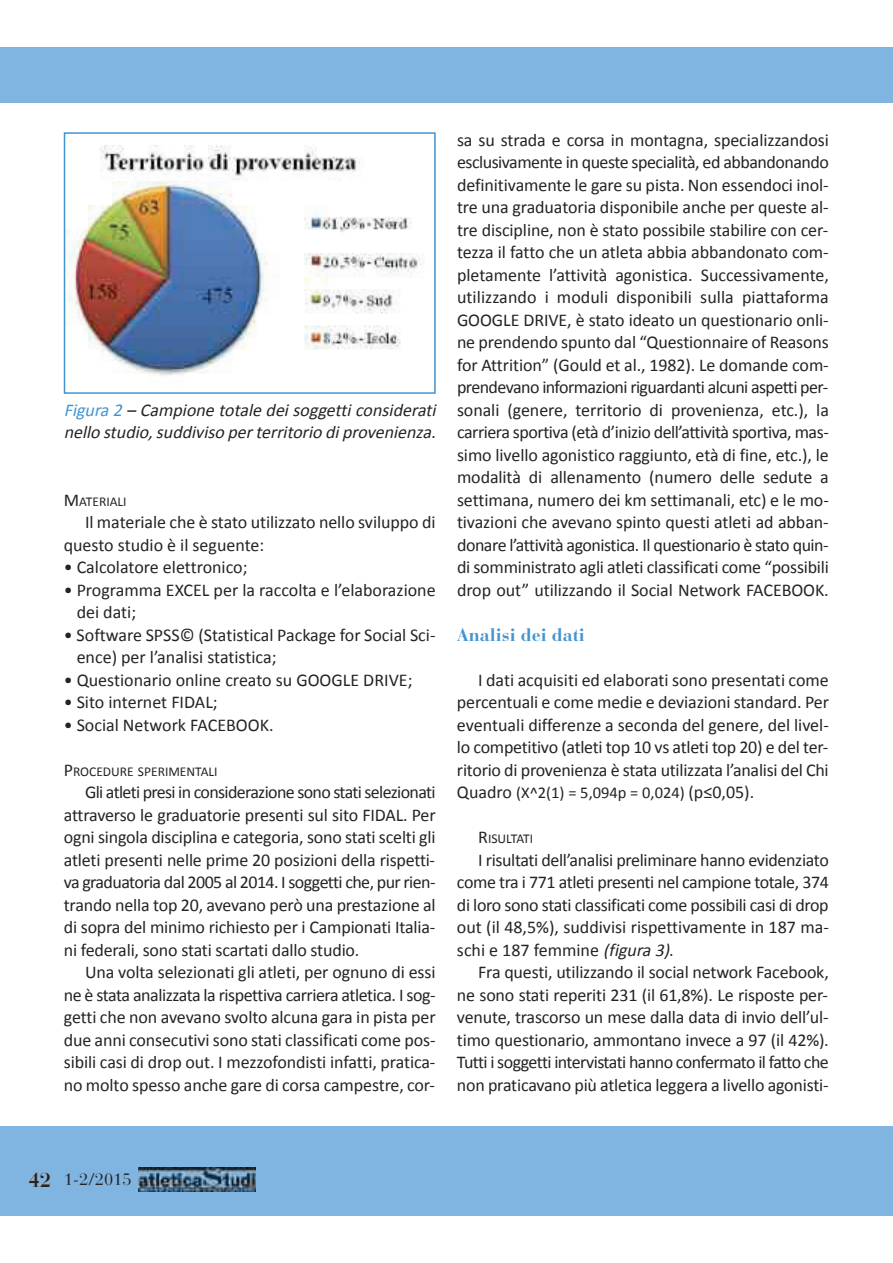
<style>
.page{position:relative;width:893px;height:1263px;background:#fff}
.page>*{position:absolute;margin:0;border:0;box-sizing:border-box;transform-origin:0 0}
.t1{font:18px/22.5px "Calibri";letter-spacing:-.005em;color:#252424;text-align:justify}
.t2{font:italic 18px/22.5px "Calibri";color:#252424}
.t3{font:700 18px "Bauer Bodoni";color:#4394d0}
.t4{font:16.5px "Calibri";color:#252424}
.t5{font:16.5px "Bauer Bodoni";color:#252424}
.t6{font:13.5px "Calibri";color:#252424}
.s1{color:#4394d0}
.s2{font-size:18px}
.s3{font-style:italic}
.s4{font-weight:700;font-size:20.25px;color:#fff}
</style>
<div class="page">
<div style="left:0;top:1127px;width:893px;height:89px;background:#80b4e1"></div>
<img style="left:139px;top:1167px;width:116px;height:24px">
<div style="left:0;top:47px;width:893px;height:55px;background:#80b4e1"></div>
<img style="left:67px;top:145px;width:357px;height:231px">
<div style="left:64px;top:132px;width:372px;height:262px;border:2px solid #4394d0"></div>
<p class="t2" style="left:64px;top:400px;width:377px"><span class="s1">Figura 2</span> – Campione totale deisoggetticonsiderati nello studio,suddiviso perterritorio diprovenienza.</p>
<p class="t6" style="left:64px;top:496px;width:64px"><span class="s2">M</span>ATERIALI</p>
<p class="t1" style="left:64px;top:513px;width:373px;text-indent:21px">Il materiale che è stato utilizzato nello sviluppo di questo studio è il seguente:</p>
<p class="t1" style="left:64px;top:558px;width:185px">• Calcolatore elettronico;</p>
<p class="t1" style="left:77px;top:580px;width:360px;text-indent:-13px">• Programma EXCEL per la raccolta e l’elaborazione dei dati;</p>
<p class="t1" style="left:77px;top:625px;width:360px;text-indent:-13px">• Software SPSS© (Statistical Package for Social Sci&shy;ence) per l’analisi statistica;</p>
<p class="t1" style="left:64px;top:670px;width:350px">• Questionario online creato su GOOGLE DRIVE;</p>
<p class="t1" style="left:64px;top:692px;width:155px">• Sito internet FIDAL;</p>
<p class="t1" style="left:64px;top:715px;width:211px">• Social Network FACEBOOK.</p>
<p class="t6" style="left:64px;top:766px;width:155px"><span class="s2">P</span>ROCEDURE SPERIMENTALI</p>
<p class="t1" style="left:64px;top:782px;width:373px;text-indent:21px">Gli atleti presi in considerazione sono stati selezionati attraverso le graduatorie presenti sul sito FIDAL. Per ogni singola disciplina e categoria, sono stati scelti gli atleti presenti nelle prime 20 posizioni della rispetti&shy;va graduatoria dal 2005 al 2014. I soggetti che, pur rien&shy;trando nella top 20, avevano però una prestazione al di sopra del minimo richiesto per i Campionati Italia&shy;ni federali, sono stati scartati dallo studio.</p>
<p class="t1" style="left:64px;top:962px;width:373px;text-indent:21px">Una volta selezionati gli atleti, per ognuno di essi ne è stata analizzata la rispettiva carriera atletica. I sog&shy;getti che non avevano svolto alcuna gara in pista per due anni consecutivi sono stati classificati come pos&shy;sibili casi di drop out. I mezzofondisti infatti, pratica&shy;no molto spesso anche gare di corsa campestre, cor-</p>
<p class="t1" style="left:457px;top:130px;width:373px">sa su strada e corsa in montagna, specializzandosi esclusivamente in queste specialità, ed abbandonando definitivamente le gare su pista. Non essendoci inol&shy;tre una graduatoria disponibile anche per queste al&shy;tre discipline, non è stato possibile stabilire con cer&shy;tezza il fatto che un atleta abbia abbandonato com&shy;pletamente l’attività agonistica. Successivamente, utilizzando i moduli disponibili sulla piattaforma GOOGLE DRIVE, è stato ideato un questionario onli&shy;ne prendendo spunto dal “Questionnaire of Reasons for Attrition” (Gould et al., 1982). Le domande com&shy;prendevano informazioni riguardanti alcuni aspetti per&shy;sonali (genere, territorio di provenienza, etc.), la carriera sportiva (età d’inizio dell’attività sportiva, mas&shy;simo livello agonistico raggiunto, età di fine, etc.), le modalità di allenamento (numero delle sedute a settimana, numero dei km settimanali, etc) e le mo&shy;tivazioni che avevano spinto questi atleti ad abban&shy;donare l’attività agonistica. Il questionario è stato quin&shy;di somministrato agli atleti classificati come “possibili drop out” utilizzando il Social Network FACEBOOK.</p>
<p class="t3" style="left:457px;top:628px;width:129px">Analisi dei dati</p>
<p class="t1" style="left:457px;top:670px;width:373px;text-indent:21px">I dati acquisiti ed elaborati sono presentati come percentuali e come medie e deviazioni standard. Per eventuali differenze a seconda del genere, del livel&shy;lo competitivo (atleti top 10 vs atleti top 20) e del ter&shy;ritorio di provenienza è stata utilizzata l’analisi del Chi</p>
<p class="t4" style="left:457px;top:786px;width:299px"><span class="s2">Quadro</span> (X^2(1) = 5,094p = 0,024) <span class="s2">(p≤0,05).</span></p>
<p class="t6" style="left:478px;top:833px;width:56px"><span class="s2">R</span>ISULTATI</p>
<p class="t1" style="left:457px;top:850px;width:373px;text-indent:21px">I risultati dell’analisi preliminare hanno evidenziato come tra i 771 atleti presenti nel campione totale, 374 di loro sono stati classificati come possibili casi di drop out (il 48,5%), suddivisi rispettivamente in 187 ma&shy;schi e 187 femmine <span class="s3">(figura 3)</span>.</p>
<p class="t1" style="left:457px;top:962px;width:373px;text-indent:21px">Fra questi, utilizzando il social network Facebook, ne sono stati reperiti 231 (il 61,8%). Le risposte per&shy;venute, trascorso un mese dalla data di invio dell’ul&shy;timo questionario, ammontano invece a 97 (il 42%).<br>Tutti i soggetti intervistati hanno confermato il fatto che non praticavano più atletica leggera a livello agonisti-</p>
<p class="t5" style="left:29px;top:1173px;width:104px"><span class="s4">42</span> 1-2/2015</p>
</div>
